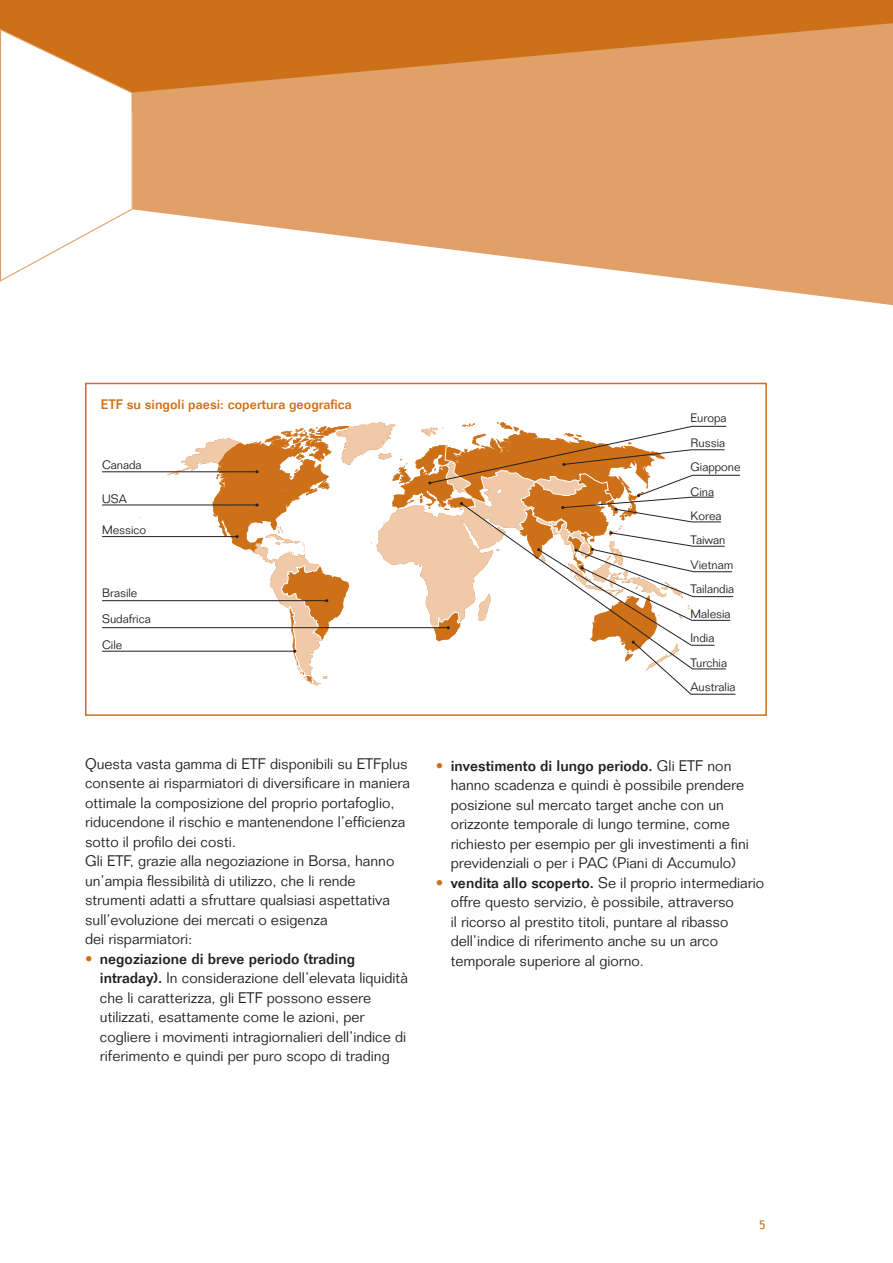
<style>
.page{position:relative;width:893px;height:1263px;background:#fff}
.page>*{position:absolute;margin:0;border:0;box-sizing:border-box;transform-origin:0 0}
.t1{font:300 15px/19.5px "Folio Std";color:#231f20}
.t2{font:500 13.5px "Folio Std";color:#ce7018}
.t3{font:300 12px/24.5px "Folio Std";color:#231f20}
.t4{font:12px "Trebuchet MS";color:#ce7018}
.s1{font-weight:500;color:#ce7018}
.s2{font-weight:500}
</style>
<div class="page">
<div style="left:85px;top:383px;width:682px;height:333px;border:2px solid #ce7018"></div>
<svg style="left:139px;top:441px;width:74px;height:210px"></svg>
<hr style="left:102px;top:505px;width:155px;height:1px;background:#231f20">
<hr style="left:102px;top:600px;width:225px;height:1px;background:#231f20">
<hr style="left:102px;top:627px;width:346px;height:1px;background:#231f20">
<div style="left:0;top:0;width:893px;height:113px;background:#ce7018"></div>
<svg style="left:133px;top:23px;width:760px;height:282px;fill:#e1a068"></svg>
<svg style="left:0;top:29px;width:133px;height:253px"></svg>
<hr style="left:102px;top:471px;width:155px;height:1px;background:#231f20">
<hr style="left:102px;top:536px;width:135px;height:1px;background:#231f20">
<hr style="left:102px;top:651px;width:193px;height:1px;background:#231f20">
<svg style="left:213px;top:422px;width:527px;height:273px"></svg>
<p class="t2" style="left:101px;top:396px;width:252px">ETF su singoli paesi: copertura geografica</p>
<p class="t3" style="left:102px;top:453px;width:41px">Canada</p>
<p class="t3" style="left:102px;top:486px;width:26px">USA</p>
<p class="t3" style="left:102px;top:517px;width:46px">Messico</p>
<p class="t3" style="left:102px;top:580px;width:50px;line-height:26.4px">Brasile<br>Sudafrica</p>
<p class="t3" style="left:102px;top:632px;width:22px">Cile</p>
<p class="t1" style="left:85px;top:754px;width:327px">Questa vasta gamma di ETF disponibili su ETFplus consente ai risparmiatori di diversificare in maniera ottimale la composizione del proprio portafoglio, riducendone il rischio e mantenendone l’efficienza sotto il profilo dei costi.<br>Gli ETF, grazie alla negoziazione in Borsa, hanno un’ampia flessibilità di utilizzo, che li rende strumenti adatti a sfruttare qualsiasi aspettativa sull’evoluzione dei mercati o esigenza<br>dei risparmiatori:</p>
<p class="t1" style="left:100px;top:949px;width:309px;text-indent:-15px"><span class="s1">•</span> <span class="s2">negoziazione di breve periodo (trading intraday).</span> In considerazione dell’elevata liquidità che li caratterizza, gli ETF possono essere utilizzati, esattamente come le azioni, per cogliere i movimenti intragiornalieri dell’indice di riferimento e quindi per puro scopo di trading</p>
<p class="t3" style="left:691px;top:406px;width:52px">Europa<br>Russia<br>Giappone<br>Cina<br>Korea<br>Taiwan<br>Vietnam<br>Tailandia<br>Malesia<br>India<br>Turchia<br>Australia</p>
<p class="t1" style="left:451px;top:756px;width:300px;text-indent:-15px"><span class="s1">•</span> <span class="s2">investimento di lungo periodo.</span> Gli ETF non hanno scadenza e quindi è possibile prendere posizione sul mercato target anche con un orizzonte temporale di lungo termine, come richiesto per esempio per gli investimenti a fini previdenziali o per i PAC (Piani di Accumulo)</p>
<p class="t1" style="left:451px;top:873px;width:315px;text-indent:-15px"><span class="s1">•</span> <span class="s2">vendita allo scoperto.</span> Se il proprio intermediario offre questo servizio, è possibile, attraverso<br>il ricorso al prestito titoli, puntare al ribasso dell’indice di riferimento anche su un arco temporale superiore al giorno.</p>
<p class="t4" style="left:759px;top:1218px;width:8px">5</p>
</div>
